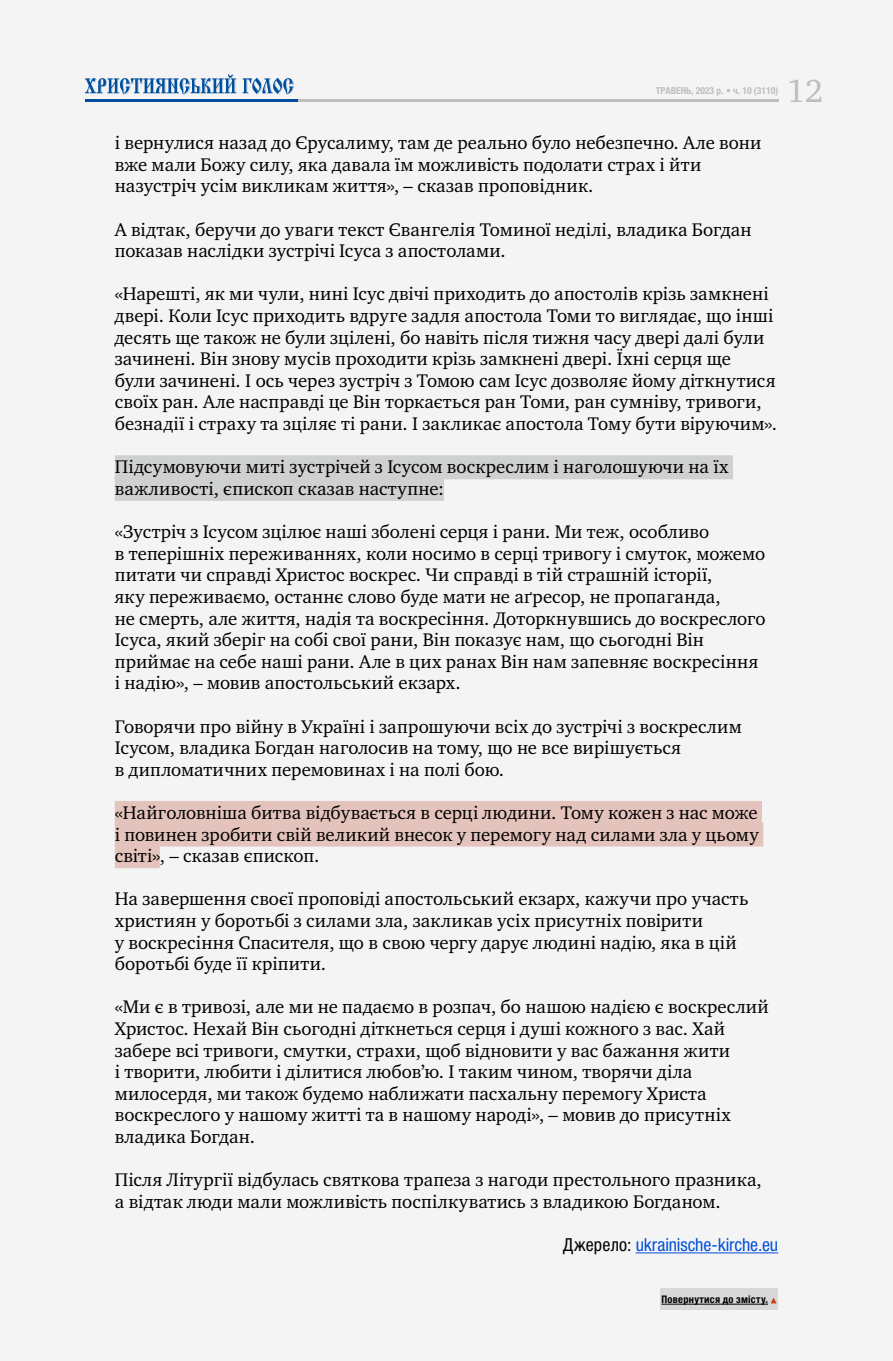
<style>
.page{position:relative;width:893px;height:1361px;background:#f4f4f4}
.page>*{position:absolute;margin:0;border:0;box-sizing:border-box;transform-origin:0 0}
.t1{font:32.85px "Charter C";color:#bebebe}
.t2{font:18.75px/21.6px "Charter C";letter-spacing:.01em;color:#000}
.t3{font:condensed 18px "Helvetica Neue LTCYR";letter-spacing:-.005em;color:#004eda}
.t4{font:700 condensed 10.5px "Helvetica Neue LTCYR";letter-spacing:.025em;color:#000}
.t5{font:700 condensed 9.6px "Helvetica Neue LTCYR";color:#bebebe}
.s1{color:#000}
</style>
<div class="page">
<hr style="left:85px;top:99px;width:693px;height:3px;background:#bebebe">
<hr style="left:85px;top:99px;width:213px;height:3px;background:#004e9e">
<svg style="left:85px;top:74px;width:151px;height:20px"></svg>
<svg style="left:243px;top:78px;width:51px;height:16px"></svg>
<div style="left:660px;top:1288px;width:117px;height:22px;background:#d8d8d8"></div>
<hr style="left:661px;top:1304px;width:107px;height:1px;background:#000">
<svg style="left:771px;top:1297px;width:6px;height:6px"></svg>
<div style="left:115px;top:455px;width:618px;height:24px;background:#cfd0d0"></div>
<div style="left:115px;top:477px;width:329px;height:24px;background:#cfd0d0"></div>
<div style="left:115px;top:801px;width:647px;height:24px;background:#e4c3bc"></div>
<div style="left:115px;top:822px;width:648px;height:24px;background:#e4c3bc"></div>
<div style="left:115px;top:844px;width:45px;height:24px;background:#e4c3bc"></div>
<hr style="left:636px;top:1252px;width:142px;height:1px;background:#004eda">
<p class="t5" style="left:656px;top:86px;width:124px">ТРАВЕНЬ, 2023 р. • ч. 10 (3110)</p>
<p class="t2" style="left:115px;top:132px;width:648px">і вернулися назад до Єрусалиму, там де реально було небезпечно. Але вони вже мали Божу силу, яка давала їм можливість подолати страх і йти назустріч усім викликам життя», – сказав проповідник.</p>
<p class="t2" style="left:115px;top:219px;width:638px">А відтак, беручи до уваги текст Євангелія Томиної неділі, владика Богдан показав наслідки зустрічі Ісуса з апостолами.</p>
<p class="t2" style="left:115px;top:283px;width:664px">«Нарешті, як ми чули, нині Ісус двічі приходить до апостолів крізь замкнені двері. Коли Ісус приходить вдруге задля апостола Томи то виглядає, що інші десять ще також не були зцілені, бо навіть після тижня часу двері далі були зачинені. Він знову мусів проходити крізь замкнені двері. Їхні серця ще<br>були зачинені. І ось через зустріч з Томою сам Ісус дозволяє йому діткнутися своїх ран. Але насправді це Він торкається ран Томи, ран сумніву, тривоги, безнадії і страху та зціляє ті рани. І закликає апостола Тому бути віруючим».</p>
<p class="t2" style="left:115px;top:456px;width:615px">Підсумовуючи миті зустрічей з Ісусом воскреслим і наголошуючи на їх важливості, єпископ сказав наступне:</p>
<p class="t2" style="left:115px;top:521px;width:652px">«Зустріч з Ісусом зцілює наші зболені серця і рани. Ми теж, особливо<br>в теперішніх переживаннях, коли носимо в серці тривогу і смуток, можемо питати чи справді Христос воскрес. Чи справді в тій страшній історії,<br>яку переживаємо, останнє слово буде мати не аґресор, не пропаганда,<br>не смерть, але життя, надія та воскресіння. Доторкнувшись до воскреслого Ісуса, який зберіг на собі свої рани, Він показує нам, що сьогодні Він приймає на себе наші рани. Але в цих ранах Він нам запевняє воскресіння і надію», – мовив апостольський екзарх.</p>
<p class="t2" style="left:115px;top:715px;width:629px">Говорячи про війну в Україні і запрошуючи всіх до зустрічі з воскреслим<br>Ісусом, владика Богдан наголосив на тому, що не все вирішується<br>в дипломатичних перемовинах і на полі бою.</p>
<p class="t2" style="left:115px;top:802px;width:646px;text-align:justify">«Найголовніша битва відбувається в серці людини. Тому кожен з нас може і повинен зробити свій великий внесок у перемогу над силами зла у цьому світі», – сказав єпископ.</p>
<p class="t2" style="left:115px;top:888px;width:635px">На завершення своєї проповіді апостольський екзарх, кажучи про участь християн у боротьбі з силами зла, закликав усіх присутніх повірити<br>у воскресіння Спасителя, що в свою чергу дарує людині надію, яка в цій боротьбі буде її кріпити.</p>
<p class="t2" style="left:115px;top:996px;width:655px">«Ми є в тривозі, але ми не падаємо в розпач, бо нашою надією є воскреслий Христос. Нехай Він сьогодні діткнеться серця і душі кожного з вас. Хай забере всі тривоги, смутки, страхи, щоб відновити у вас бажання жити<br>і творити, любити і ділитися любов’ю. І таким чином, творячи діла милосердя, ми також будемо наближати пасхальну перемогу Христа воскреслого у нашому житті та в нашому народі», – мовив до присутніх владика Богдан.</p>
<p class="t2" style="left:115px;top:1169px;width:648px">Після Літургії відбулась святкова трапеза з нагоди престольного празника, а відтак люди мали можливість поспілкуватись з владикою Богданом.</p>
<p class="t3" style="left:563px;top:1235px;width:216px"><span class="s1">Джерело:</span> ukrainische-kirche.eu</p>
<h1 class="t1" style="left:787px;top:73px;width:38px">12</h1>
<p class="t4" style="left:661px;top:1293px;width:108px">Повернутися до змісту.</p>
</div>
